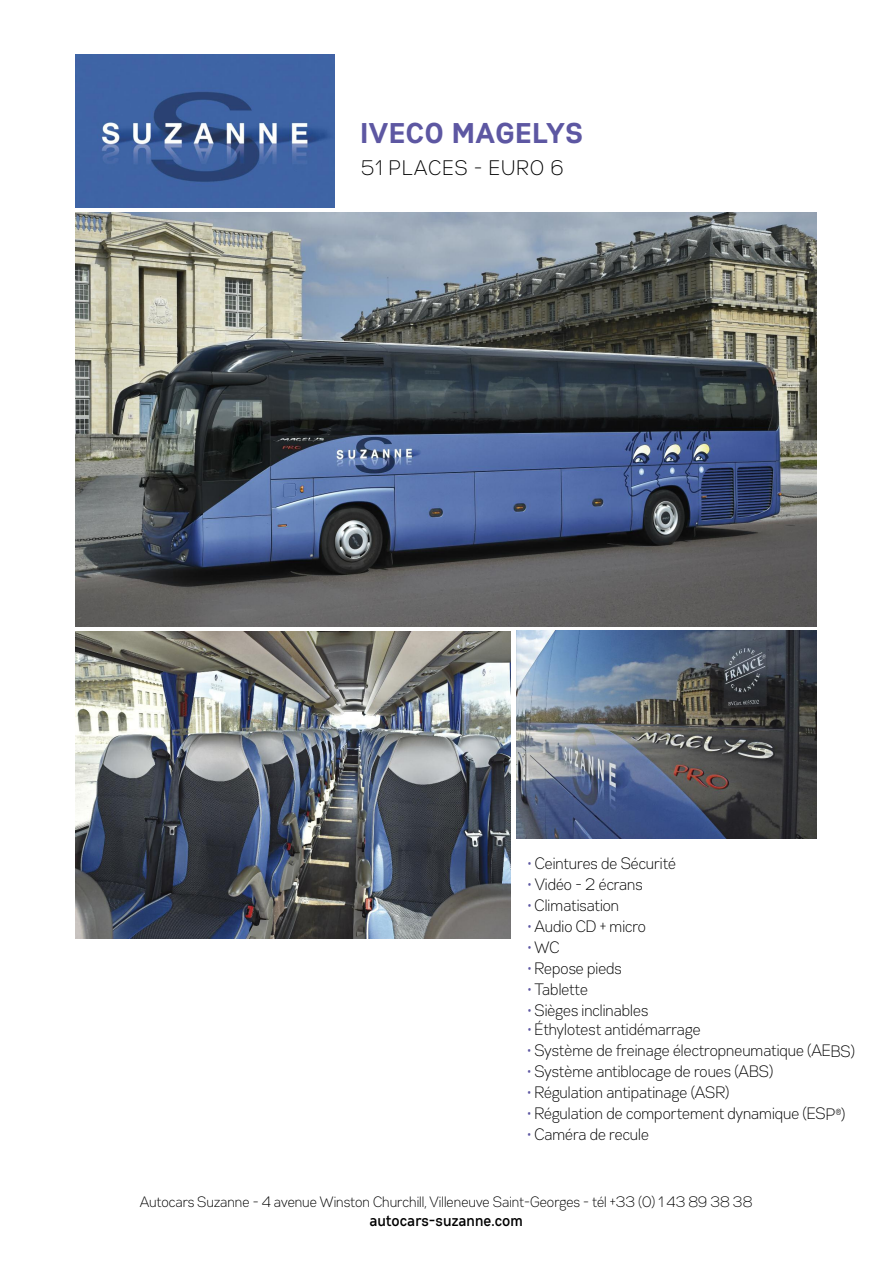
<style>
.page{position:relative;width:893px;height:1263px;background:#fff}
.page>*{position:absolute;margin:0;border:0;box-sizing:border-box;transform-origin:0 0}
.t1{font:28.5px "Gabriel Sans Cond Bold";letter-spacing:.05em;color:#5d57a2}
.t2{font:21px "Gabriel Sans Cond Light";letter-spacing:.05em;color:#000}
.t3{font:16.5px "Gabriel Sans Cond Light";color:#000}
.t4{font:16.5px "Gabriel Sans Cond Medium";color:#000}
.t5{font:15px "Gabriel Sans Cond Light";color:#000}
.s1{color:#5d57a2}
</style>
<div class="page">
<img style="left:76px;top:213px;width:740px;height:414px">
<img style="left:75px;top:631px;width:435px;height:307px">
<img style="left:75px;top:54px;width:260px;height:153px">
<img style="left:516px;top:631px;width:300px;height:207px">
<h1 class="t1" style="left:361px;top:123px;width:223px">IVECO MAGELYS</h1>
<p class="t2" style="left:361px;top:160px;width:204px">51 PLACES - EURO 6</p>
<p class="t3" style="left:528px;top:857px;width:150px"><span class="s1">•</span> Ceintures de Sécurité</p>
<p class="t3" style="left:528px;top:878px;width:116px"><span class="s1">•</span> Vidéo - 2 écrans</p>
<p class="t3" style="left:528px;top:899px;width:93px"><span class="s1">•</span> Climatisation</p>
<p class="t3" style="left:528px;top:920px;width:120px"><span class="s1">•</span> Audio CD + micro</p>
<p class="t3" style="left:528px;top:941px;width:33px"><span class="s1">•</span>WC</p>
<p class="t3" style="left:528px;top:962px;width:96px"><span class="s1">•</span> Repose pieds</p>
<p class="t3" style="left:528px;top:983px;width:62px"><span class="s1">•</span> Tablette</p>
<p class="t3" style="left:528px;top:1004px;width:122px"><span class="s1">•</span> Sièges inclinables</p>
<p class="t3" style="left:528px;top:1024px;width:175px"><span class="s1">•</span> Éthylotest antidémarrage</p>
<p class="t3" style="left:528px;top:1045px;width:329px"><span class="s1">•</span> Système de freinage électropneumatique (AEBS)</p>
<p class="t3" style="left:528px;top:1066px;width:247px"><span class="s1">•</span> Système antiblocage de roues (ABS)</p>
<p class="t3" style="left:528px;top:1087px;width:203px"><span class="s1">•</span> Régulation antipatinage (ASR)</p>
<p class="t3" style="left:528px;top:1108px;width:319px"><span class="s1">•</span> Régulation de comportement dynamique (ESP<sup>®</sup>)</p>
<p class="t3" style="left:528px;top:1129px;width:123px"><span class="s1">•</span> Caméra de recule</p>
<p class="t5" style="left:140px;top:1196px;width:614px">Autocars Suzanne - 4 avenue Winston Churchill, Villeneuve Saint-Georges - tél +33 (0) 1 43 89 38 38</p>
<p class="t4" style="left:370px;top:1215px;width:155px">autocars-suzanne.com</p>
</div>
